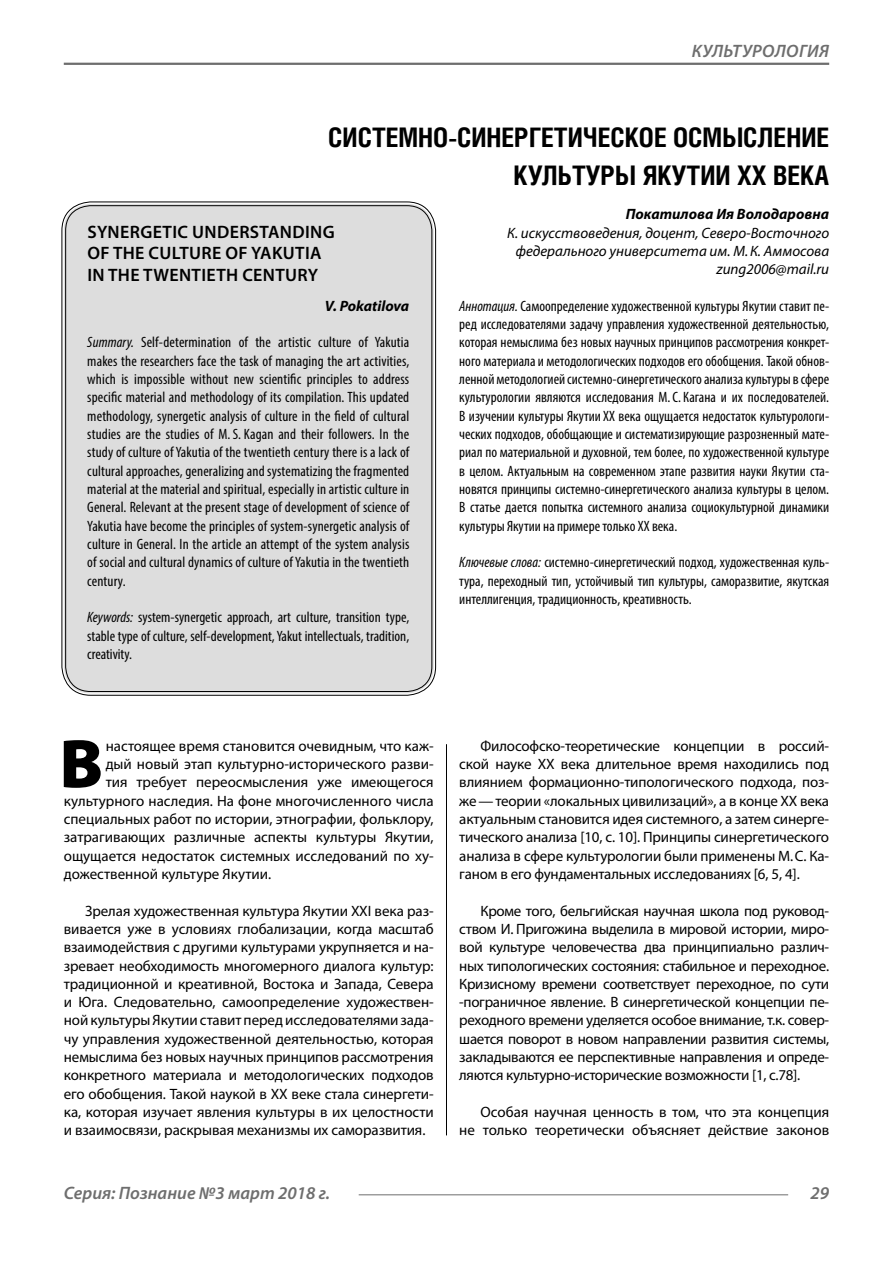
<style>
.page{position:relative;width:893px;height:1263px;background:#fff}
.page>*{position:absolute;margin:0;border:0;box-sizing:border-box;transform-origin:0 0}
.Bukvica{font:900 69.3px "Myriad Pro";color:#000}
.Header{font:700 27px/37.5px "Helios Cond";color:#000;text-align:right}
.Header-eng{font:600 18px/21.6px "Myriad Pro";letter-spacing:.02em;color:#000}
.t1{font:italic 600 18px "Myriad Pro";color:#6e6e6e}
.Normal{font:15px/18.3px "Myriad Pro";letter-spacing:-.005em;color:#000;text-align:justify}
.Annotation-rus{font:condensed 15px/18.3px "Myriad Pro";color:#000;text-align:justify}
.Annotation-eng{font:condensed 15px/18.3px "Myriad Pro";color:#000;text-align:justify}
.Bukvica-2{font:15px "Myriad Pro";color:#000}
.Author-doc{font:italic 15px/18.3px "Myriad Pro";color:#000;text-align:center}
.Author{font:italic 700 15px "Myriad Pro";color:#000}
.Author-email{font:italic 15px "Myriad Pro";color:#000}
.Author-eng{font:italic 700 15px "Myriad Pro";color:#000}
.s1{font-style:italic}
</style>
<div class="page">
<hr style="left:64px;top:63px;width:765px;height:2px;background:#6e6e6e">
<hr style="left:359px;top:1194px;width:429px;height:1px;background:#6e6e6e">
<div style="left:64px;top:204px;width:370px;height:489px;background:#ddd;border-radius:27px"></div>
<hr style="left:446px;top:744px;width:1px;height:391px;background:#000">
<p class="t1" style="left:692px;top:39px;width:83px">Культурологи</p>
<p class="t1" style="left:819px;top:39px;width:11px">я</p>
<p class="Header" style="left:328px;top:118px;width:502px">СИСТЕМНО-СИНЕРГЕТИЧЕСКОЕ ОСМЫСЛЕНИЕ<br>КУЛЬТУРЫ ЯКУТИИ ХХ ВЕКА</p>
<p class="Author" style="left:626px;top:204px;width:205px">Покатилова Ия Володаровна</p>
<p class="Author-doc" style="left:507px;top:223px;width:324px">К. искусствоведения, доцент, Северо-Восточного федерального университета им. М.К. Аммосова</p>
<p class="Author-email" style="left:716px;top:260px;width:114px">zung2006@mail.ru</p>
<p class="Annotation-rus" style="left:459px;top:296px;width:371px"><span class="s1">Аннотация.</span> Самоопределение художественной культуры Якутии ставит пе&shy;ред исследователями задачу управления художественной деятельностью, которая немыслима без новых научных принципов рассмотрения конкрет&shy;ного материала и методологических подходов его обобщения. Такой обнов&shy;ленной методологией системно-синергетического анализа культуры в сфере культурологии являются исследования М.С. Кагана и их последователей.<br>В изучении культуры Якутии ХХ века ощущается недостаток культурологи&shy;ческих подходов, обобщающие и систематизирующие разрозненный мате&shy;риал по материальной и духовной, тем более, по художественной культуре в целом. Актуальным на современном этапе развития науки Якутии ста&shy;новятся принципы системно-синергетического анализа культуры в целом.<br>В статье дается попытка системного анализа социокультурной динамики культуры Якутии на примере только ХХ века.</p>
<p class="Annotation-rus" style="left:459px;top:553px;width:371px"><span class="s1">Ключевые слова:</span> системно-синергетический подход, художественная куль&shy;тура, переходный тип, устойчивый тип культуры, саморазвитие, якутская интеллигенция, традиционность, креативность.</p>
<p class="Header-eng" style="left:87px;top:220px;width:249px">SYNERGETIC UNDERSTANDING<br>OF THE CULTURE OF YAKUTIA<br>IN THE TWENTIETH CENTURY</p>
<p class="Author-eng" style="left:325px;top:296px;width:86px">V. Pokatilova</p>
<p class="Annotation-eng" style="left:87px;top:333px;width:324px"><span class="s1">Summary.</span> Self-determination of the artistic culture of Yakutia makes the researchers face the task of managing the art activities, which is impossible without new scientific principles to address specific material and methodology of its compilation. This updated methodology, synergetic analysis of culture in the field of cultural studies are the studies of M.S. Kagan and their followers. In the study of culture of Yakutia of the twentieth century there is a lack of cultural approaches, generalizing and systematizing the fragmented material at the material and spiritual, especially in artistic culture in General. Relevant at the present stage of development of science of Yakutia have become the principles of system-synergetic analysis of culture in General. In the article an attempt of the system analysis of social and cultural dynamics of culture of Yakutia in the twentieth century.</p>
<p class="Annotation-eng" style="left:87px;top:608px;width:323px"><span class="s1">Keywords:</span> system-synergetic approach, art culture, transition type, stable type of culture, self-development, Yakut intellectuals, tradition, creativity.</p>
<p class="Bukvica" style="left:59px;top:718px;width:45px">В</p>
<p class="Bukvica-2" style="left:106px;top:736px;width:330px">настоящее время становится очевидным, что каж-</p>
<p class="Bukvica-2" style="left:106px;top:755px;width:330px">дый новый этап культурно-исторического разви-</p>
<p class="Bukvica-2" style="left:106px;top:773px;width:330px">тия требует переосмысления уже имеющегося</p>
<p class="Bukvica-2" style="left:64px;top:791px;width:371px">культурного наследия. На фоне многочисленного числа</p>
<p class="Bukvica-2" style="left:64px;top:810px;width:371px">специальных работ по истории, этнографии, фольклору,</p>
<p class="Bukvica-2" style="left:64px;top:828px;width:371px">затрагивающих различные аспекты культуры Якутии,</p>
<p class="Bukvica-2" style="left:64px;top:846px;width:371px">ощущается недостаток системных исследований по ху-</p>
<p class="Bukvica-2" style="left:64px;top:864px;width:209px">дожественной культуре Якутии.</p>
<p class="Normal" style="left:64px;top:901px;width:371px;text-indent:21px">Зрелая художественная культура Якутии XXI века раз&shy;вивается уже в условиях глобализации, когда масштаб взаимодействия с другими культурами укрупняется и на&shy;зревает необходимость многомерного диалога культур: традиционной и креативной, Востока и Запада, Севера и Юга. Следовательно, самоопределение художествен&shy;ной культуры Якутии ставит перед исследователями зада&shy;чу управления художественной деятельностью, которая немыслима без новых научных принципов рассмотрения конкретного материала и методологических подходов его обобщения. Такой наукой в ХХ веке стала синергети&shy;ка, которая изучает явления культуры в их целостности и взаимосвязи, раскрывая механизмы их саморазвития.</p>
<p class="Normal" style="left:459px;top:736px;width:371px;text-indent:21px">Философско-теоретические концепции в россий&shy;ской науке ХХ века длительное время находились под влиянием формационно-типологического подхода, поз&shy;же—теории «локальных цивилизаций», а в конце ХХ века актуальным становится идея системного, а затем синерге&shy;тического анализа [10, с. 10]. Принципы синергетического анализа в сфере культурологии были применены М.С. Ка&shy;ганом в его фундаментальных исследованиях [6, 5, 4].</p>
<p class="Normal" style="left:459px;top:901px;width:371px;text-indent:21px">Кроме того, бельгийская научная школа под руковод&shy;ством И. Пригожина выделила в мировой истории, миро&shy;вой культуре человечества два принципиально различ&shy;ных типологических состояния: стабильное и переходное.<br>Кризисному времени соответствует переходное, по сути -пограничное явление. В синергетической концепции пе&shy;реходного времени уделяется особое внимание, т.к. совер&shy;шается поворот в новом направлении развития системы, закладываются ее перспективные направления и опреде&shy;ляются культурно-исторические возможности [1, c.78].</p>
<p class="Normal" style="left:459px;top:1103px;width:371px;text-align:right">Особая научная ценность в том, что эта концепция<br>не только теоретически объясняет действие законов</p>
<p class="t1" style="left:64px;top:1182px;width:268px">Серия: Познание №3 март 2018 г.</p>
<p class="t1" style="left:810px;top:1182px;width:20px">29</p>
</div>
